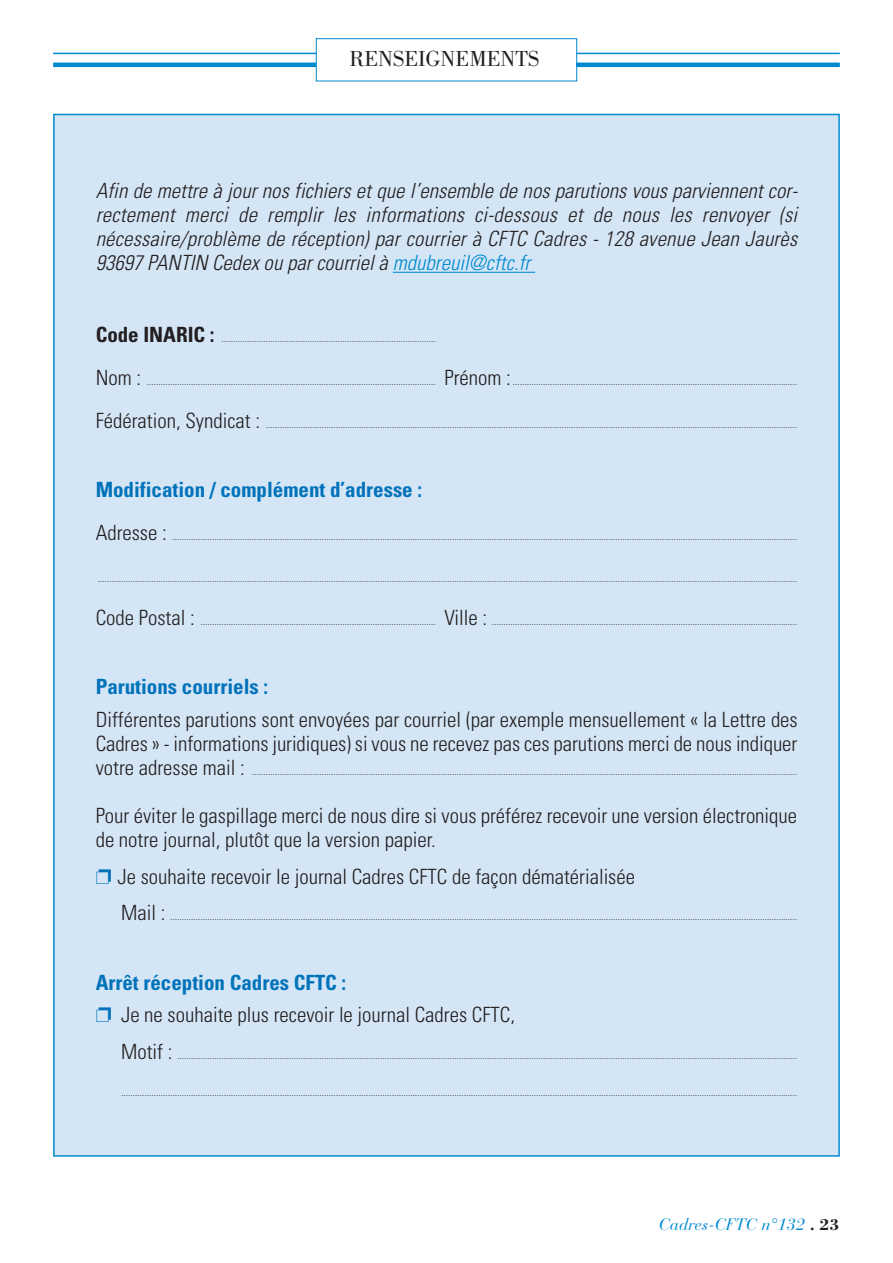
<style>
.page{position:relative;width:893px;height:1263px;background:#fff}
.page>*{position:absolute;margin:0;border:0;box-sizing:border-box;transform-origin:0 0}
.t1{font:22.5px "Bodoni Std";color:#231f20}
.t2{font:300 condensed 21px/24px "Univers";color:#231f20}
.t3{font:italic 300 condensed 21px/24px "Univers";color:#231f20;text-align:justify}
.t4{font:700 condensed 21px "Univers";color:#0072ba}
.t5{font:italic 16.5px "Bauer Bodoni Std";color:#0089cf}
.t6{font:300 condensed 10.5px "Univers";color:#231f20}
.s1{color:#0089cf}
.s2{font-weight:700;font-size:21px}
.s3{font-size:21px}
.s4{font-family:"Bodoni Std";font-weight:700;font-style:normal;color:#231f20}
</style>
<div class="page">
<hr style="left:53px;top:53px;width:787px;height:1px;background:#0089cf">
<hr style="left:53px;top:63px;width:787px;height:4px;background:#0089cf">
<div style="left:317px;top:39px;width:259px;height:42px;background:#fff"></div>
<div style="left:316px;top:38px;width:261px;height:43px;border:1px solid #0089cf"></div>
<div style="left:55px;top:115px;width:783px;height:1040px;background:#d4e6f6"></div>
<hr style="left:393px;top:272px;width:142px;height:1px;background:#0089cf">
<h1 class="t1" style="left:349px;top:45px;width:192px">RENSEIGNEMENTS</h1>
<p class="t3" style="left:96px;top:181px;width:707px">Afin de mettre à journos fichiers etque l’ensemble de nos parutions vous parviennentcor&shy;rectement merci de remplir les informations ci-dessous et de nous les renvoyer (si nécessaire/problème de réception) par courrier à CFTC Cadres - 128 avenue Jean Jaurès 93697 PANTIN Cedex ou parcourrielà <span class="s1">mdubreuil@cftc.fr</span></p>
<p class="t6" style="left:96px;top:334px;width:342px"><span class="s2">Code INARIC :</span> ............................................................................................</p>
<p class="t6" style="left:96px;top:377px;width:703px"><span class="s3">Nom :</span> ............................................................................................................................ <span class="s3">Prénom :</span> ..........................................................................................................................</p>
<p class="t6" style="left:96px;top:420px;width:703px"><span class="s3">Fédération, Syndicat :</span> ....................................................................................................................................................................................................................................</p>
<h2 class="t4" style="left:96px;top:482px;width:328px">Modification / complément d’adresse :</h2>
<p class="t6" style="left:96px;top:532px;width:703px"><span class="s3">Adresse :</span> ............................................................................................................................................................................................................................................................................</p>
<p class="t6" style="left:98px;top:575px;width:701px">............................................................................................................................................................................................................................................................................................................</p>
<p class="t6" style="left:96px;top:617px;width:703px"><span class="s3">Code Postal :</span> ..................................................................................................... <span class="s3">Ville :</span> ...................................................................................................................................</p>
<h2 class="t4" style="left:96px;top:679px;width:174px">Parutions courriels :</h2>
<h2 class="t2" style="left:96px;top:709px;width:704px">Différentes parutions sont envoyées par courriel (par exemple mensuellement « la Lettre des<br>Cadres » - informations juridiques) si vous ne recevez pas ces parutions merci de nous indiquer</h2>
<p class="t6" style="left:96px;top:767px;width:703px"><span class="s3">votre adresse mail :</span> ..........................................................................................................................................................................................................................................</p>
<h2 class="t2" style="left:96px;top:805px;width:703px">Pour éviter le gaspillage merci de nous dire si vous préférez recevoir une version électronique de notre journal, plutôt que la version papier.</h2>
<h2 class="t2" style="left:118px;top:866px;width:519px">Je souhaite recevoir le journal Cadres CFTC de façon dématérialisée</h2>
<p class="t6" style="left:121px;top:913px;width:678px"><span class="s3">Mail :</span> .............................................................................................................................................................................................................................................................................</p>
<h2 class="t4" style="left:96px;top:974px;width:252px">Arrêt réception Cadres CFTC :</h2>
<h2 class="t2" style="left:121px;top:1005px;width:395px">Je ne souhaite plus recevoir le journal Cadres CFTC,</h2>
<p class="t6" style="left:121px;top:1051px;width:678px"><span class="s3">Motif :</span> ..........................................................................................................................................................................................................................................................................</p>
<p class="t6" style="left:121px;top:1088px;width:677px">..................................................................................................................................................................................................................................................................................................</p>
<h3 class="t5" style="left:659px;top:1217px;width:182px">Cadres-CFTC n°132 <span class="s4">. 23</span></h3>
</div>
